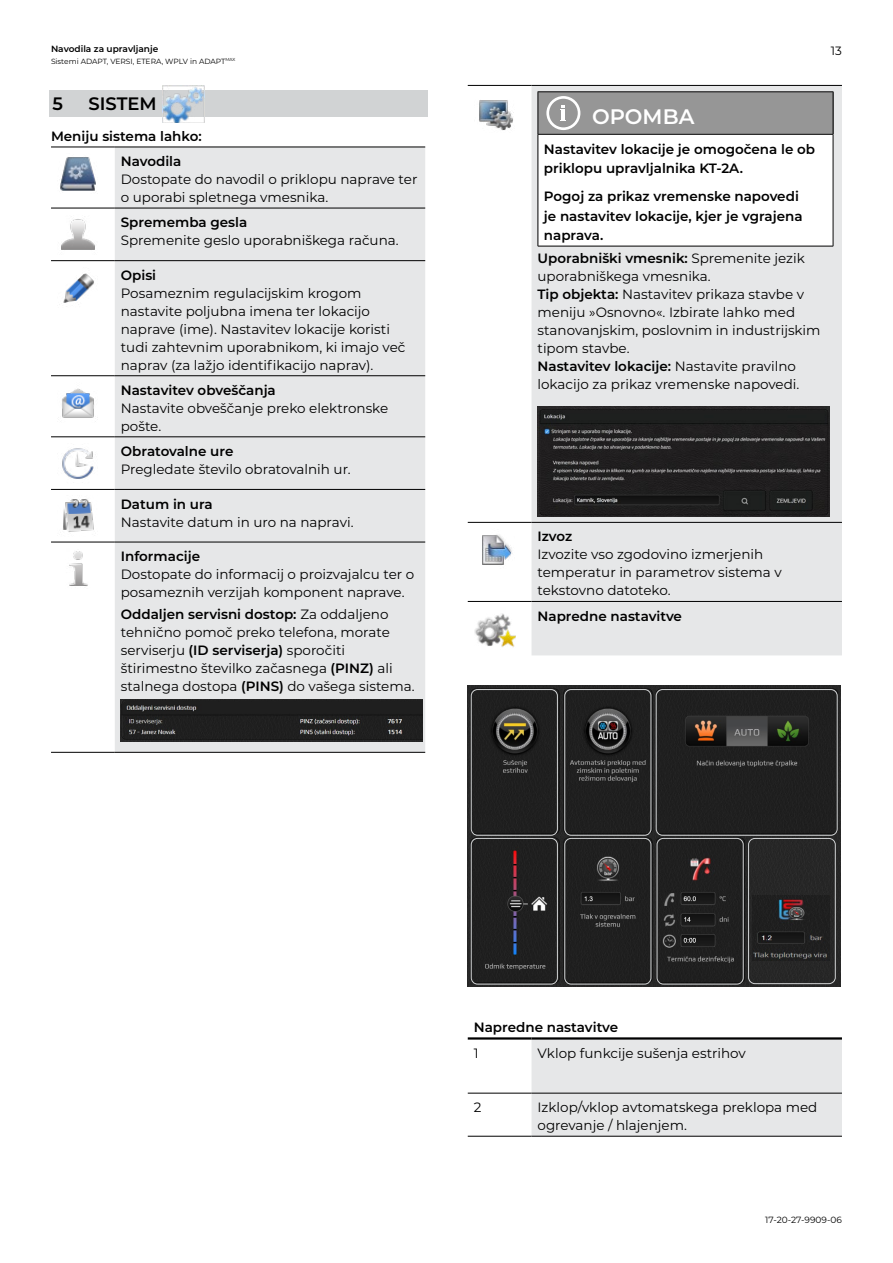
<style>
.page{position:relative;width:893px;height:1263px;background:#fff}
.page>*{position:absolute;margin:0;border:0;box-sizing:border-box;transform-origin:0 0}
.t1{font:600 21px "Montserrat";color:#fff}
.t2{font:600 18px "Montserrat";color:#000}
.t3{font:13.5px/18px "Montserrat";color:#000}
.t4{font:600 13.5px/19.5px "Montserrat";color:#000}
.t5{font:12px "Montserrat";color:#000}
.t6{font:600 9px "Montserrat";color:#000}
.t7{font:9px "Montserrat";color:#000}
.t8{font:7.5px "Montserrat";color:#000}
.s1{font-weight:600}
</style>
<div class="page">
<div style="left:49px;top:90px;width:378px;height:26px;background:#d1d3d4"></div>
<img style="left:162px;top:86px;width:42px;height:37px">
<div style="left:115px;top:148px;width:310px;height:604px;background:#e6e7e8"></div>
<hr style="left:51px;top:147px;width:64px;height:1px;background:#000">
<hr style="left:115px;top:147px;width:310px;height:1px;background:#000">
<hr style="left:51px;top:208px;width:64px;height:1px;background:#000">
<hr style="left:115px;top:208px;width:310px;height:1px;background:#000">
<hr style="left:51px;top:260px;width:64px;height:1px;background:#000">
<hr style="left:115px;top:260px;width:310px;height:1px;background:#000">
<hr style="left:51px;top:375px;width:64px;height:1px;background:#000">
<hr style="left:115px;top:375px;width:310px;height:1px;background:#000">
<hr style="left:51px;top:436px;width:64px;height:1px;background:#000">
<hr style="left:115px;top:436px;width:310px;height:1px;background:#000">
<hr style="left:51px;top:489px;width:64px;height:1px;background:#000">
<hr style="left:115px;top:489px;width:310px;height:1px;background:#000">
<hr style="left:51px;top:542px;width:64px;height:1px;background:#000">
<hr style="left:115px;top:542px;width:310px;height:1px;background:#000">
<hr style="left:51px;top:752px;width:64px;height:1px;background:#000">
<hr style="left:115px;top:752px;width:310px;height:1px;background:#000">
<img style="left:60px;top:157px;width:36px;height:34px">
<img style="left:61px;top:219px;width:34px;height:31px">
<img style="left:63px;top:273px;width:31px;height:30px">
<img style="left:62px;top:388px;width:36px;height:30px">
<img style="left:62px;top:448px;width:32px;height:31px">
<img style="left:63px;top:499px;width:31px;height:33px">
<img style="left:69px;top:551px;width:19px;height:35px">
<img style="left:121px;top:699px;width:301px;height:43px">
<div style="left:531px;top:86px;width:311px;height:569px;background:#e6e7e8"></div>
<hr style="left:468px;top:85px;width:63px;height:1px;background:#000">
<hr style="left:531px;top:85px;width:311px;height:1px;background:#000">
<hr style="left:468px;top:522px;width:63px;height:1px;background:#000">
<hr style="left:531px;top:522px;width:311px;height:1px;background:#000">
<hr style="left:468px;top:601px;width:63px;height:1px;background:#000">
<hr style="left:531px;top:601px;width:311px;height:1px;background:#000">
<img style="left:479px;top:100px;width:35px;height:31px">
<div style="left:538px;top:92px;width:295px;height:42px;background:#969696"></div>
<div style="left:538px;top:134px;width:295px;height:112px;background:#fff"></div>
<hr style="left:537px;top:91px;width:296px;height:1px;background:#000">
<hr style="left:537px;top:92px;width:1px;height:42px;background:#000">
<hr style="left:833px;top:92px;width:1px;height:42px;background:#000">
<hr style="left:537px;top:134px;width:296px;height:1px;background:#000">
<hr style="left:538px;top:135px;width:1px;height:111px;background:#000">
<hr style="left:833px;top:135px;width:1px;height:111px;background:#000">
<hr style="left:538px;top:246px;width:295px;height:1px;background:#000">
<svg style="left:546px;top:96px;width:34px;height:34px"></svg>
<img style="left:538px;top:407px;width:292px;height:110px">
<img style="left:482px;top:535px;width:31px;height:30px">
<img style="left:474px;top:613px;width:42px;height:34px">
<img style="left:468px;top:685px;width:372px;height:301px">
<div style="left:471px;top:689px;width:87px;height:146px;border:1px solid #d1d3d4;border-radius:6px"></div>
<div style="left:471px;top:838px;width:87px;height:146px;border:1px solid #d1d3d4;border-radius:6px"></div>
<div style="left:564px;top:689px;width:87px;height:146px;border:1px solid #d1d3d4;border-radius:6px"></div>
<div style="left:564px;top:838px;width:87px;height:146px;border:1px solid #d1d3d4;border-radius:6px"></div>
<div style="left:657px;top:838px;width:86px;height:146px;border:1px solid #d1d3d4;border-radius:6px"></div>
<div style="left:656px;top:689px;width:181px;height:146px;border:1px solid #d1d3d4;border-radius:6px"></div>
<div style="left:531px;top:1039px;width:311px;height:97px;background:#e6e7e8"></div>
<hr style="left:468px;top:1093px;width:63px;height:1px;background:#000">
<hr style="left:531px;top:1093px;width:311px;height:1px;background:#000">
<hr style="left:468px;top:1136px;width:63px;height:1px;background:#000">
<hr style="left:531px;top:1136px;width:311px;height:1px;background:#000">
<hr style="left:468px;top:1037px;width:63px;height:2px;background:#000">
<hr style="left:531px;top:1037px;width:311px;height:2px;background:#000">
<svg style="left:753px;top:895px;width:77px;height:65px;background:#292628"></svg>
<div style="left:748px;top:838px;width:88px;height:146px;border:1px solid #d1d3d4;border-radius:6px"></div>
<p class="t6" style="left:51px;top:42px;width:109px">Navodila za upravljanje</p>
<p class="t8" style="left:51px;top:56px;width:186px">Sistemi ADAPT, VERSI, ETERA, WPLV in ADAPT<sup>MAX</sup></p>
<h2 class="t2" style="left:53px;top:91px;width:12px">5</h2>
<h2 class="t2" style="left:89px;top:91px;width:70px">SISTEM</h2>
<p class="t4" style="left:121px;top:122px;width:83px;line-height:25.5px;text-indent:-70px">Meniju sistema lahko:<br>Navodila</p>
<p class="t3" style="left:121px;top:170px;width:298px">Dostopate do navodil o priklopu naprave ter o uporabi spletnega vmesnika.</p>
<p class="t4" style="left:121px;top:212px;width:128px">Sprememba gesla</p>
<p class="t3" style="left:121px;top:231px;width:279px">Spremenite geslo uporabniškega računa.</p>
<p class="t4" style="left:121px;top:265px;width:37px">Opisi</p>
<p class="t3" style="left:121px;top:283px;width:286px">Posameznim regulacijskim krogom nastavite poljubna imena ter lokacijo naprave (ime). Nastavitev lokacije koristi tudi zahtevnim uporabnikom, ki imajo več naprav (za lažjo identifikacijo naprav).</p>
<p class="t4" style="left:121px;top:380px;width:157px">Nastavitev obveščanja</p>
<p class="t3" style="left:121px;top:398px;width:269px">Nastavite obveščanje preko elektronske pošte.</p>
<p class="t4" style="left:121px;top:441px;width:114px">Obratovalne ure</p>
<p class="t3" style="left:121px;top:460px;width:232px">Pregledate število obratovalnih ur.</p>
<p class="t4" style="left:121px;top:493px;width:94px">Datum in ura</p>
<p class="t3" style="left:121px;top:512px;width:234px">Nastavite datum in uro na napravi.</p>
<p class="t4" style="left:121px;top:546px;width:81px">Informacije</p>
<p class="t3" style="left:121px;top:565px;width:295px">Dostopate do informacij o proizvajalcu ter o posameznih verzijah komponent naprave.</p>
<p class="t3" style="left:121px;top:605px;width:295px"><span class="s1">Oddaljen servisni dostop:</span> Za oddaljeno tehnično pomoč preko telefona, morate serviserju <span class="s1">(ID serviserja)</span> sporočiti štirimestno številko začasnega <span class="s1">(PINZ)</span> ali stalnega dostopa <span class="s1">(PINS)</span> do vašega sistema.</p>
<p class="t5" style="left:831px;top:42px;width:13px">13</p>
<h1 class="t1" style="left:592px;top:102px;width:104px">OPOMBA</h1>
<p class="t4" style="left:544px;top:138px;width:273px">Nastavitev lokacije je omogočena le ob priklopu upravljalnika KT-2A.</p>
<p class="t4" style="left:544px;top:186px;width:260px">Pogoj za prikaz vremenske napovedi je nastavitev lokacije, kjer je vgrajena naprava.</p>
<p class="t3" style="left:537px;top:248px;width:285px"><span class="s1">Uporabniški vmesnik:</span> Spremenite jezik uporabniškega vmesnika.<br><span class="s1">Tip objekta:</span> Nastavitev prikaza stavbe v meniju »Osnovno«. Izbirate lahko med stanovanjskim, poslovnim in industrijskim tipom stavbe.<br><span class="s1">Nastavitev lokacije:</span> Nastavite pravilno lokacijo za prikaz vremenske napovedi.</p>
<p class="t4" style="left:537px;top:526px;width:36px">Izvoz</p>
<p class="t3" style="left:537px;top:545px;width:246px">Izvozite vso zgodovino izmerjenih temperatur in parametrov sistema v tekstovno datoteko.</p>
<p class="t4" style="left:537px;top:605px;width:146px">Napredne nastavitve</p>
<p class="t4" style="left:474px;top:1017px;width:146px">Napredne nastavitve</p>
<p class="t3" style="left:474px;top:1043px;width:6px">1</p>
<p class="t3" style="left:537px;top:1043px;width:210px">Vklop funkcije sušenja estrihov</p>
<p class="t3" style="left:474px;top:1098px;width:9px">2</p>
<p class="t3" style="left:537px;top:1098px;width:281px">Izklop/vklop avtomatskega preklopa med ogrevanje / hlajenjem.</p>
<p class="t7" style="left:765px;top:1213px;width:78px">17-20-27-9909-06</p>
</div>
